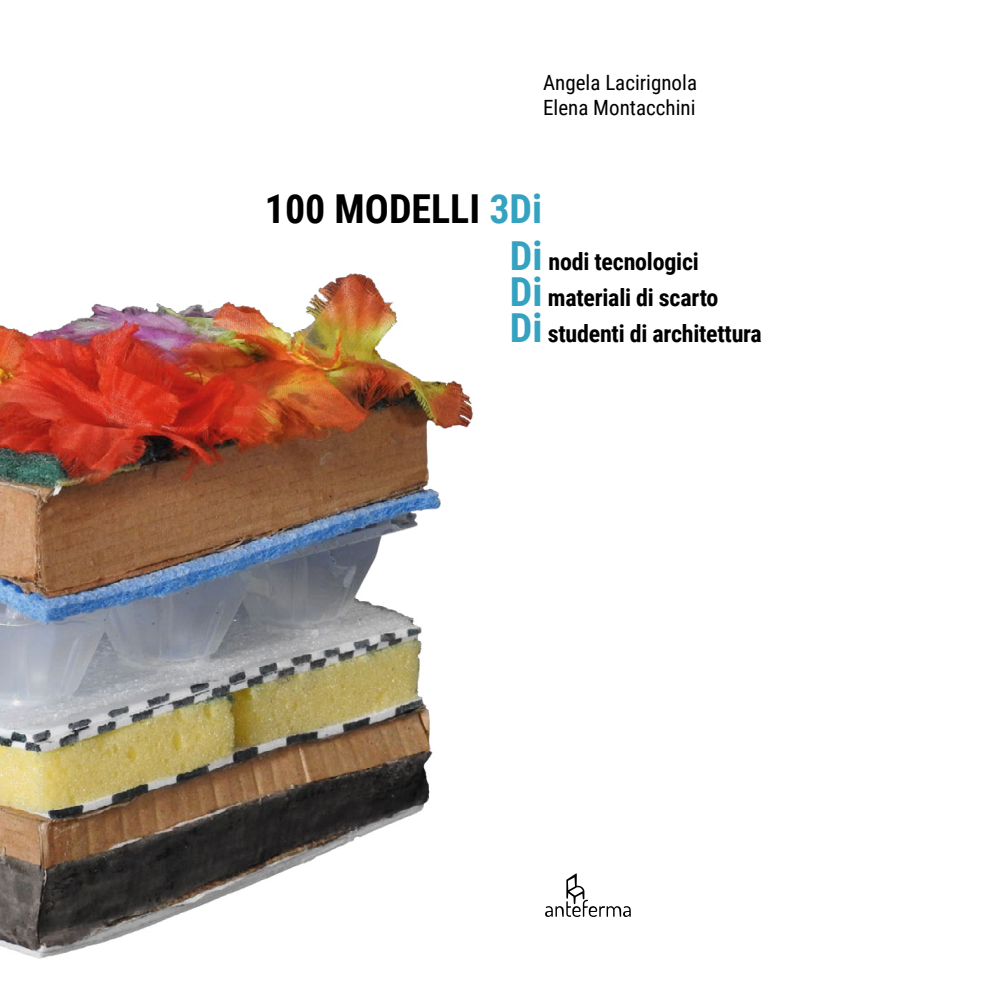
<style>
.page{position:relative;width:993px;height:993px;background:#fff}
.page>*{position:absolute;margin:0;border:0;box-sizing:border-box;transform-origin:0 0}
.SAG_testo{font:700 39.9px "Roboto Condensed";color:#000}
.SAG_testo-2{font:700 23.97px "Roboto Condensed";letter-spacing:-.01em;color:#000}
.COLOPHON{font:21px "Roboto Condensed";color:#000}
.s1{color:#34a2c0}
.s2{font-size:39.9px;color:#34a2c0}
</style>
<div class="page">
<img style="left:0;top:273px;width:631px;height:686px">
<svg style="left:545px;top:873px;width:85px;height:43px"></svg>
<p class="COLOPHON" style="left:543px;top:68px;width:155px">Angela Lacirignola</p>
<p class="COLOPHON" style="left:543px;top:93px;width:154px">Elena Montacchini</p>
<p class="SAG_testo" style="left:265px;top:181px;width:279px">100 MODELLI <span class="s1">3Di</span></p>
<p class="SAG_testo-2" style="left:509px;top:244px;width:190px"><span class="s2">Di</span> nodi tecnologici</p>
<p class="SAG_testo-2" style="left:509px;top:280px;width:210px"><span class="s2">Di</span> materiali di scarto</p>
<p class="SAG_testo-2" style="left:509px;top:316px;width:253px"><span class="s2">Di</span> studenti di architettura</p>
</div>
